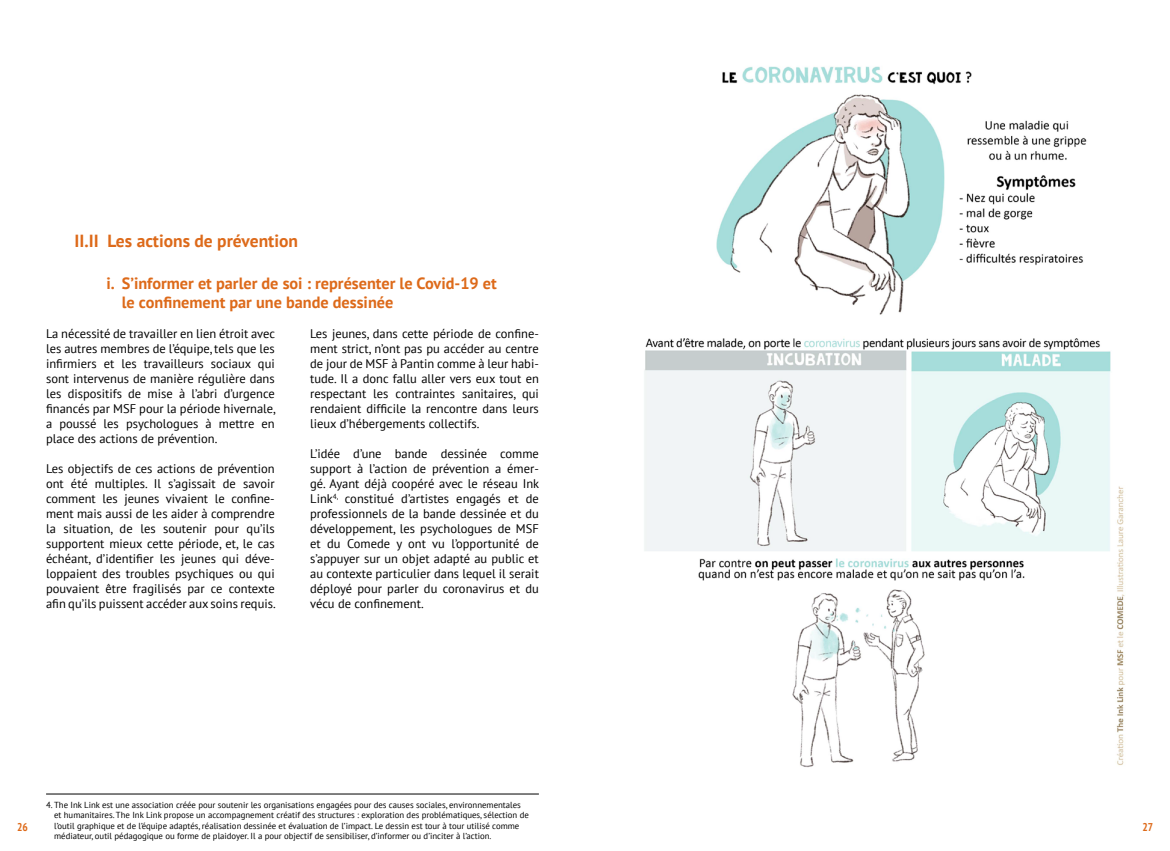
<style>
.page{position:relative;width:1170px;height:851px;background:#fff}
.page>*{position:absolute;margin:0;border:0;box-sizing:border-box;transform-origin:0 0}
.t1{font:700 17.5px "PT Sans";color:#dd6a1a}
.t2{font:700 16.25px/19.5px "PT Sans";color:#dd6a1a}
.t3{font:12.5px/15px "PT Sans";color:#000;text-align:justify}
.t4{font:700 condensed 11.25px "PT Sans";color:#dd6a1a}
.t5{font:8.75px/10.5px "PT Sans";color:#000}
</style>
<div class="page">
<img style="left:644px;top:66px;width:481px;height:702px">
<hr style="left:46px;top:793px;width:493px;height:1px;background:#000">
<h1 class="t1" style="left:74px;top:229px;width:225px">II.II Les actions de prévention</h1>
<h2 class="t2" style="left:122px;top:273px;width:376px;text-indent:-15px">i. S’informer et parler de soi : représenter le Covid-19 et le confinement par une bande dessinée</h2>
<p class="t3" style="left:310px;top:326px;width:230px">Les jeunes, dans cette période de confine&shy;ment strict, n’ont pas pu accéder au centre de jour de MSF à Pantin comme à leur habi&shy;tude. Il a donc fallu aller vers eux tout en respectant les contraintes sanitaires, qui rendaient difficile la rencontre dans leurs lieux d’hébergements collectifs.</p>
<p class="t3" style="left:310px;top:446px;width:230px">L’idée d’une bande dessinée comme support à l’action de prévention a émer&shy;gé. Ayant déjà coopéré avec le réseau Ink Link<sup>4,</sup> constitué d’artistes engagés et de professionnels de la bande dessinée et du développement, les psychologues de MSF et du Comede y ont vu l’opportunité de s’appuyer sur un objet adapté au public et au contexte particulier dans lequel il serait déployé pour parler du coronavirus et du vécu de confinement.</p>
<p class="t3" style="left:46px;top:326px;width:231px">La nécessité de travailler en lien étroit avec les autres membres de l’équipe, tels que les infirmiers et les travailleurs sociaux qui sont intervenus de manière régulière dans les dispositifs de mise à l’abri d’urgence financés par MSF pour la période hivernale, a poussé les psychologues à mettre en place des actions de prévention.</p>
<p class="t3" style="left:46px;top:461px;width:231px">Les objectifs de ces actions de prévention ont été multiples. Il s’agissait de savoir comment les jeunes vivaient le confine&shy;ment mais aussi de les aider à comprendre la situation, de les soutenir pour qu’ils supportent mieux cette période, et, le cas échéant, d’identifier les jeunes qui déve&shy;loppaient des troubles psychiques ou qui pouvaient être fragilisés par ce contexte afin qu’ils puissent accéder aux soins requis.</p>
<p class="t5" style="left:54px;top:799px;width:476px;text-indent:-8px">4. The Ink Link est une association créée pour soutenir les organisations engagées pour des causes sociales, environnementales et humanitaires. The Ink Link propose un accompagnement créatif des structures : exploration des problématiques, sélection de l’outil graphique et de l’équipe adaptés, réalisation dessinée et évaluation de l’impact. Le dessin est tour à tour utilisé comme médiateur, outil pédagogique ou forme de plaidoyer. Il a pour objectif de sensibiliser, d’informer ou d’inciter à l’action.</p>
<p class="t4" style="left:17px;top:819px;width:12px">26</p>
<p class="t4" style="left:1142px;top:819px;width:12px">27</p>
</div>
